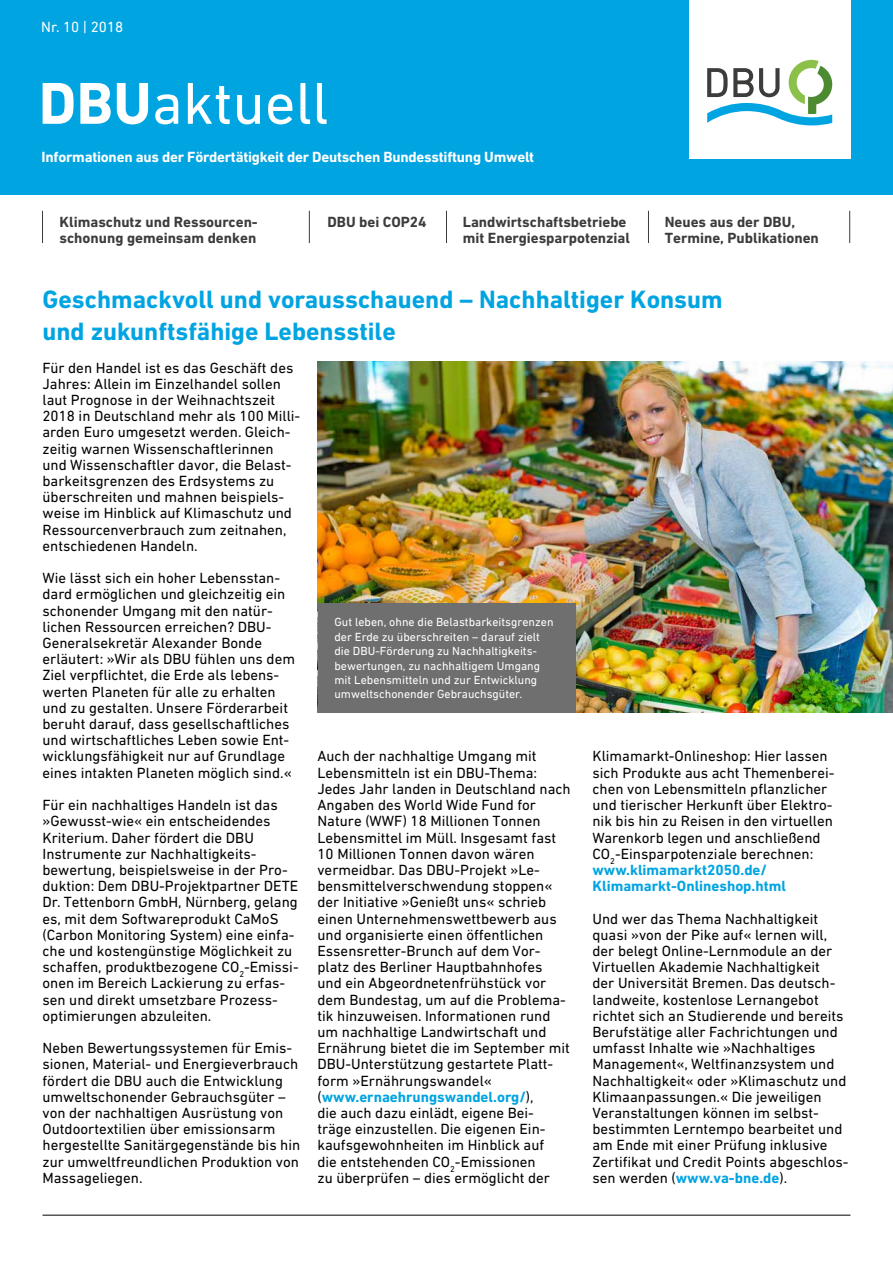
<style>
.page{position:relative;width:893px;height:1263px;background:#fff}
.page>*{position:absolute;margin:0;border:0;box-sizing:border-box;transform-origin:0 0}
.t1{font:60px "DIN Next W1 G";color:#fff}
.Überschrift_17pt_bla{font:700 25.5px/32.4px "DIN Next W1 G";color:#00a4e1}
.Text_10pt_schwarz{font:15px/16.2px "DIN Next W1 G";color:#000}
.t2{font:700 15px/16.2px "DIN Next W1 G";color:#3c3c3b}
.Text_10pt_weiss{font:700 15px "DIN Next W1 G";letter-spacing:-.015em;color:#fff}
.Text_10pt_schwarz-2{font:700 15px/16.2px "DIN Next W1 G";color:#00a4e1}
.t3{font:15px "DIN Next W1 G";color:#fff}
.t4{font:12px/14.4px "DIN Next W1 G";color:#fff}
.s1{font-weight:700}
.s2{font-weight:700;color:#00a4e1}
</style>
<div class="page">
<img style="left:317px;top:361px;width:576px;height:352px">
<div style="left:317px;top:603px;width:258px;height:110px;background:#706f6f"></div>
<hr style="left:309px;top:211px;width:1px;height:32px;background:#3c3c3b">
<hr style="left:446px;top:211px;width:1px;height:32px;background:#3c3c3b">
<hr style="left:648px;top:211px;width:1px;height:32px;background:#3c3c3b">
<hr style="left:42px;top:211px;width:1px;height:32px;background:#3c3c3b">
<hr style="left:849px;top:211px;width:1px;height:32px;background:#3c3c3b">
<div style="left:0;top:0;width:893px;height:194px;background:#00a4e1"></div>
<div style="left:689px;top:0;width:161px;height:159px;background:#fff"></div>
<svg style="left:707px;top:60px;width:125px;height:65px"></svg>
<hr style="left:43px;top:1215px;width:807px;height:1px;background:#000">
<p class="t3" style="left:41px;top:19px;width:84px">Nr. 10 | 2018</p>
<p class="t1" style="left:39px;top:69px;width:292px"><span class="s1">DBU</span>aktuell</p>
<p class="Text_10pt_weiss" style="left:41px;top:148px;width:494px">Informationen aus der Fördertätigkeit der Deutschen Bundesstiftung Umwelt</p>
<p class="t2" style="left:327px;top:214px;width:101px">DBU bei COP24</p>
<p class="t2" style="left:60px;top:214px;width:199px">Klimaschutz und Ressourcen&shy;schonung gemeinsam denken</p>
<p class="t2" style="left:463px;top:214px;width:169px">Landwirtschaftsbetriebe mit Energiesparpotenzial</p>
<p class="t2" style="left:665px;top:214px;width:156px">Neues aus der DBU,<br>Termine, Publikationen</p>
<p class="Überschrift_17pt_bla" style="left:43px;top:283px;width:682px">Geschmackvoll und vorausschauend – Nachhaltiger Konsum und zukunftsfähige Lebensstile</p>
<p class="Text_10pt_schwarz" style="left:43px;top:359px;width:259px">Für den Handel ist es das Geschäft des Jahres: Allein im Einzelhandel sollen laut Prognose in der Weihnachtszeit 2018 in Deutschland mehr als 100 Milli&shy;arden Euro umgesetzt werden. Gleich&shy;zeitig warnen Wissenschaftlerinnen und Wissenschaftler davor, die Belast&shy;barkeitsgrenzen des Erdsystems zu überschreiten und mahnen beispiels&shy;weise im Hinblick auf Klimaschutz und Ressourcenverbrauch zum zeitnahen, entschiedenen Handeln.</p>
<p class="Text_10pt_schwarz" style="left:43px;top:570px;width:254px">Wie lässt sich ein hoher Lebensstan&shy;dard ermöglichen und gleichzeitig ein schonender Umgang mit den natür&shy;lichen Ressourcen erreichen? DBU-Generalsekretär Alexander Bonde erläutert: »Wir als DBU fühlen uns dem Ziel verpflichtet, die Erde als lebens&shy;werten Planeten für alle zu erhalten und zu gestalten. Unsere Förderarbeit beruht darauf, dass gesellschaftliches und wirtschaftliches Leben sowie Ent&shy;wicklungsfähigkeit nur auf Grundlage eines intakten Planeten möglich sind.«</p>
<p class="Text_10pt_schwarz" style="left:43px;top:797px;width:258px">Für ein nachhaltiges Handeln ist das »Gewusst-wie« ein entscheidendes Kriterium. Daher fördert die DBU Instrumente zur Nachhaltigkeits&shy;bewertung, beispielsweise in der Pro&shy;duktion: Dem DBU-Projektpartner DETE Dr. Tettenborn GmbH, Nürnberg, gelang es, mit dem Softwareprodukt CaMoS (Carbon Monitoring System) eine einfa&shy;che und kostengünstige Möglichkeit zu schaffen, produktbezogene CO<sub>2</sub>-Emissi&shy;onen im Bereich Lackierung zu erfas&shy;sen und direkt umsetzbare Prozess&shy;optimierungen abzuleiten.</p>
<p class="Text_10pt_schwarz" style="left:43px;top:1040px;width:259px">Neben Bewertungssystemen für Emis&shy;sionen, Material- und Energieverbrauch fördert die DBU auch die Entwicklung umweltschonender Gebrauchsgüter – von der nachhaltigen Ausrüstung von Outdoortextilien über emissionsarm hergestellte Sanitärgegenstände bis hin zur umweltfreundlichen Produktion von Massageliegen.</p>
<p class="t4" style="left:334px;top:615px;width:221px">Gut leben, ohne die Belastbarkeitsgrenzen der Erde zu überschreiten – darauf zielt die DBU-Förderung zu Nachhaltigkeits&shy;bewertungen, zu nachhaltigem Umgang mit Lebensmitteln und zur Entwicklung umweltschonender Gebrauchsgüter.</p>
<p class="Text_10pt_schwarz" style="left:317px;top:748px;width:255px">Auch der nachhaltige Umgang mit Lebensmitteln ist ein DBU-Thema:<br>Jedes Jahr landen in Deutschland nach Angaben des World Wide Fund for Nature (WWF) 18 Millionen Tonnen Lebensmittel im Müll. Insgesamt fast 10 Millionen Tonnen davon wären vermeidbar. Das DBU-Projekt »Le&shy;bensmittelverschwendung stoppen« der Initiative »Genießt uns« schrieb einen Unternehmenswettbewerb aus und organisierte einen öffentlichen Essensretter-Brunch auf dem Vor&shy;platz des Berliner Hauptbahnhofes<br>und ein Abgeordnetenfrühstück vor dem Bundestag, um auf die Problema&shy;tik hinzuweisen. Informationen rund um nachhaltige Landwirtschaft und Ernährung bietet die im September mit DBU-Unterstützung gestartete Platt&shy;form »Ernährungswandel« (<span class="s2">www.ernaehrungswandel.org/</span>),<br>die auch dazu einlädt, eigene Bei&shy;träge einzustellen. Die eigenen Ein&shy;kaufsgewohnheiten im Hinblick auf<br>die entstehenden CO<sub>2</sub>-Emissionen<br>zu überprüfen – dies ermöglicht der</p>
<p class="Text_10pt_schwarz" style="left:592px;top:748px;width:243px">Klimamarkt-Onlineshop: Hier lassen sich Produkte aus acht Themenberei&shy;chen von Lebensmitteln pflanzlicher und tierischer Herkunft über Elektro&shy;nik bis hin zu Reisen in den virtuellen Warenkorb legen und anschließend CO<sub>2</sub>-Einsparpotenziale berechnen:</p>
<p class="Text_10pt_schwarz-2" style="left:592px;top:862px;width:195px">www.klimamarkt2050.de/<br>Klimamarkt-Onlineshop.html</p>
<p class="Text_10pt_schwarz" style="left:592px;top:910px;width:258px">Und wer das Thema Nachhaltigkeit quasi »von der Pike auf« lernen will, der belegt Online-Lernmodule an der Virtuellen Akademie Nachhaltigkeit<br>der Universität Bremen. Das deutsch&shy;landweite, kostenlose Lernangebot richtet sich an Studierende und bereits Berufstätige aller Fachrichtungen und umfasst Inhalte wie »Nachhaltiges Management«, Weltfinanzsystem und Nachhaltigkeit« oder »Klimaschutz und Klimaanpassungen.« Die jeweiligen Veranstaltungen können im selbst&shy;bestimmten Lerntempo bearbeitet und am Ende mit einer Prüfung inklusive Zertifikat und Credit Points abgeschlos&shy;sen werden (<span class="s2">www.va-bne.de</span>).</p>
</div>
